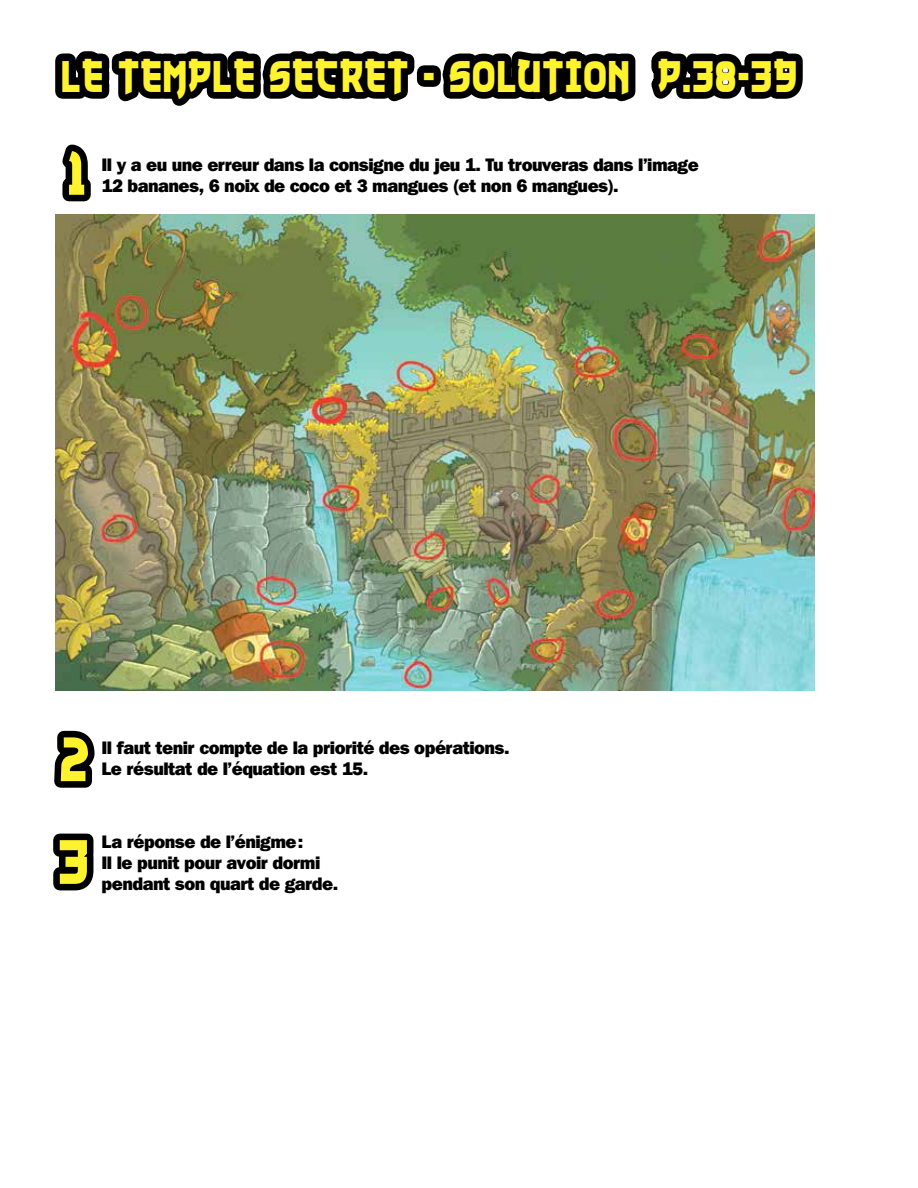
<style>
.page{position:relative;width:918px;height:1188px;background:#fff}
.page>*{position:absolute;margin:0;border:0;box-sizing:border-box;transform-origin:0 0}
.t1{font:68.85px/102.6px "Nuku Nuku";color:#fff32f;scale:.9 1}
.t2{font:48.6px "Nuku Nuku";letter-spacing:.03em;color:#fff32f;scale:.9 1}
.t3{font:900 19.5px/19.5px "Source Sans Pro";letter-spacing:-.03em;color:#000}
.t4{font:800 18px/21px "Franklin Gothic IT Cby BT";letter-spacing:-.03em;color:#000}
</style>
<div class="page">
<img style="left:56px;top:215px;width:758px;height:475px">
<svg style="left:55px;top:51px;width:362px;height:55px"></svg>
<div style="left:417px;top:65px;width:24px;height:22px;border:14px solid #000"></div>
<svg style="left:433px;top:51px;width:370px;height:51px"></svg>
<svg style="left:54px;top:730px;width:41px;height:58px;background:#2a2a2a"></svg>
<svg style="left:53px;top:833px;width:41px;height:58px;background:#1c1c1c"></svg>
<svg style="left:62px;top:144px;width:29px;height:58px"></svg>
<h2 class="t2" style="left:62px;top:54px;width:819px">LE TEMPLE SECRET - SOLUTION P.38-39</h2>
<h1 class="t1" style="left:69px;top:123px;width:22px">1</h1>
<p class="t4" style="left:102px;top:154px;width:599px">Il y a eu une erreur dans la consigne du jeu 1. Tu trouveras dans l’image<br>12 bananes, 6 noix de coco et 3 mangues (et non 6 mangues).</p>
<p class="t3" style="left:99px;top:164px;width:337px">12 bananes, 6 noix de coco et 6 mangues.</p>
<h1 class="t1" style="left:60px;top:709px;width:36px">2<br>3</h1>
<p class="t4" style="left:102px;top:737px;width:410px">Il faut tenir compte de la priorité des opérations.<br>Le résultat de l’équation est 15.</p>
<p class="t3" style="left:104px;top:750px;width:259px">Le résultat de l'équationest 60.</p>
<p class="t4" style="left:102px;top:831px;width:238px">La réponse de l’énigme:<br>Il le punit pour avoir dormi pendant son quart de garde.</p>
<p class="t3" style="left:102px;top:837px;width:235px">La réponse de l'énigme:<br>Il le punit pour avoir dormi pendant son quart de garde.</p>
</div>
